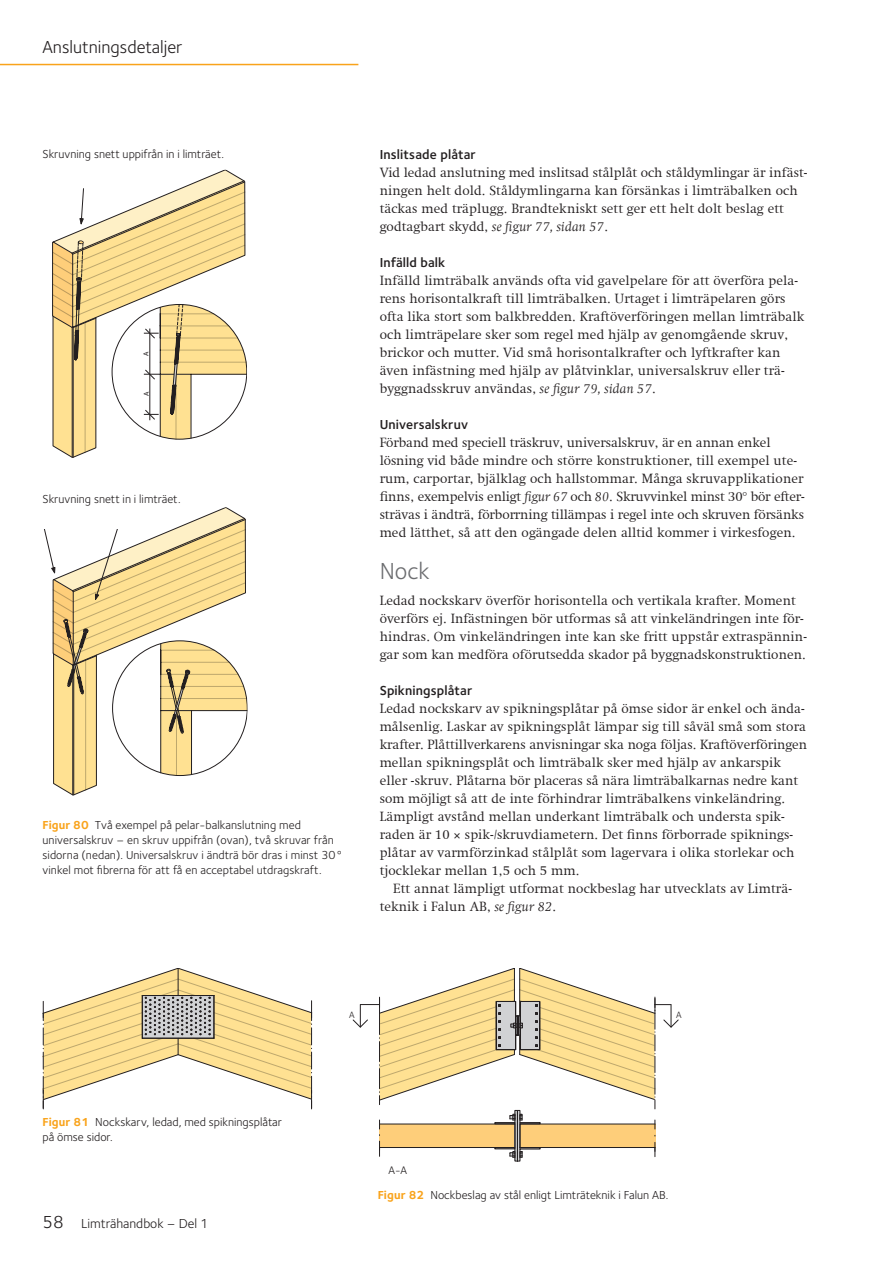
<style>
.page{position:relative;width:893px;height:1263px;background:#fff}
.page>*{position:absolute;margin:0;border:0;box-sizing:border-box;transform-origin:0 0}
.t1{font:24px "Foundry Sterling";color:#6c6d70}
.t2{font:18px "Foundry Sterling";color:#231f20}
.t3{font:300 13.5px/18px "Swift Com";letter-spacing:.01em;color:#231f20}
.t4{font:600 13.5px "Foundry Sterling";letter-spacing:.01em;color:#231f20}
.t5{font:13.5px "Foundry Sterling";color:#231f20}
.t6{font:12px/15px "Foundry Sterling";color:#231f20}
.t7{font:11.4px "Foundry Sterling";color:#231f20}
.t8{font:9.45px "Foundry Sterling";color:#231f20}
.t9{font:500 7.35px "Foundry Sterling";color:#231f20}
.s1{font-weight:700;color:#f9a31b}
.s2{font-style:italic}
.s3{font-size:18px}
</style>
<div class="page">
<hr style="left:0;top:64px;width:358px;height:1px;background:#f9a31b">
<svg style="left:44px;top:507px;width:203px;height:288px"></svg>
<hr style="left:160px;top:711px;width:1px;height:62px;background:#231f20">
<hr style="left:191px;top:711px;width:1px;height:63px;background:#231f20">
<svg style="left:52px;top:170px;width:195px;height:288px"></svg>
<svg style="left:42px;top:968px;width:270px;height:141px"></svg>
<svg style="left:352px;top:968px;width:327px;height:193px"></svg>
<h2 class="t2" style="left:43px;top:34px;width:142px">Anslutningsdetaljer</h2>
<p class="t6" style="left:43px;top:146px;width:183px">Skruvning snett uppifrån in i limträet.</p>
<p class="t9" style="left:141px;top:356px;width:6px;rotate:-90deg">A</p>
<p class="t9" style="left:141px;top:396px;width:6px;rotate:-90deg">A</p>
<p class="t6" style="left:43px;top:491px;width:140px">Skruvning snett in i limträet.</p>
<p class="t6" style="left:43px;top:817px;width:302px"><span class="s1">Figur 80</span> Två exempel på pelar-balkanslutning med universalskruv – en skruv uppifrån (ovan), två skruvar från sidorna (nedan). Universalskruv i ändträ bör dras i minst 30° vinkel mot fibrerna för att få en acceptabel utdragskraft.</p>
<p class="t4" style="left:380px;top:145px;width:98px">Inslitsade plåtar</p>
<p class="t3" style="left:380px;top:164px;width:429px">Vid ledad anslutning med inslitsad stålplåt och ståldymlingar är infäst&shy;ningen helt dold. Ståldymlingarna kan försänkas i limträbalken och täckas med träplugg. Brandtekniskt sett ger ett helt dolt beslag ett godtagbart skydd, <span class="s2">se figur 77, sidan 57</span>.</p>
<p class="t4" style="left:380px;top:253px;width:67px">Infälld balk</p>
<p class="t3" style="left:380px;top:272px;width:426px">Infälld limträbalk används ofta vid gavelpelare för att överföra pela&shy;rens horisontalkraft till limträbalken. Urtaget i limträpelaren görs ofta lika stort som balkbredden. Kraftöverföringen mellan limträbalk och limträpelare sker som regel med hjälp av genomgående skruv, brickor och mutter. Vid små horisontalkrafter och lyftkrafter kan även infästning med hjälp av plåtvinklar, universalskruv eller trä&shy;byggnadsskruv användas, <span class="s2">se figur 79, sidan 57</span>.</p>
<p class="t4" style="left:380px;top:415px;width:90px">Universalskruv</p>
<p class="t3" style="left:380px;top:434px;width:427px">Förband med speciell träskruv, universalskruv, är en annan enkel lösning vid både mindre och större konstruktioner, till exempel ute&shy;rum, carportar, bjälklag och hallstommar. Många skruvapplikationer finns, exempelvis enligt <span class="s2">figur 67</span> och <span class="s2">80</span>. Skruvvinkel minst 30° bör efter&shy;strävas i ändträ, förborrning tillämpas i regel inte och skruven försänks med lätthet, så att den ogängade delen alltid kommer i virkesfogen.</p>
<h1 class="t1" style="left:380px;top:554px;width:52px">Nock</h1>
<p class="t3" style="left:380px;top:591px;width:429px">Ledad nockskarv överför horisontella och vertikala krafter. Moment överförs ej. Infästningen bör utformas så att vinkeländringen inte för&shy;hindras. Om vinkeländringen inte kan ske fritt uppstår extraspännin&shy;gar som kan medföra oförutsedda skador på byggnadskonstruktionen.</p>
<p class="t4" style="left:380px;top:681px;width:94px">Spikningsplåtar</p>
<p class="t3" style="left:380px;top:699px;width:429px">Ledad nockskarv av spikningsplåtar på ömse sidor är enkel och ända&shy;målsenlig. Laskar av spikningsplåt lämpar sig till såväl små som stora krafter. Plåttillverkarens anvisningar ska noga följas. Kraftöverföringen mellan spikningsplåt och limträbalk sker med hjälp av ankarspik eller -skruv. Plåtarna bör placeras så nära limträbalkarnas nedre kant som möjligt så att de inte förhindrar limträbalkens vinkeländring.<br>Lämpligt avstånd mellan underkant limträbalk och understa spik&shy;raden är 10 × spik-/skruvdiametern. Det finns förborrade spiknings&shy;plåtar av varmförzinkad stålplåt som lagervara i olika storlekar och tjocklekar mellan 1,5 och 5 mm.</p>
<p class="t3" style="left:380px;top:879px;width:414px;text-indent:14px">Ett annat lämpligt utformat nockbeslag har utvecklats av Limträ&shy;teknik i Falun AB, <span class="s2">se figur 82</span>.</p>
<p class="t8" style="left:349px;top:1008px;width:7px">A</p>
<p class="t8" style="left:676px;top:1008px;width:7px">A</p>
<p class="t6" style="left:43px;top:1114px;width:241px"><span class="s1">Figur 81</span> Nockskarv, ledad, med spikningsplåtar på ömse sidor.</p>
<p class="t5" style="left:43px;top:1214px;width:168px"><span class="s3">58</span> Limträhandbok – Del 1</p>
<p class="t7" style="left:388px;top:1162px;width:20px">A-A</p>
<p class="t6" style="left:378px;top:1187px;width:292px"><span class="s1">Figur 82</span> Nockbeslag av stål enligt Limträteknik i Falun AB.</p>
</div>
